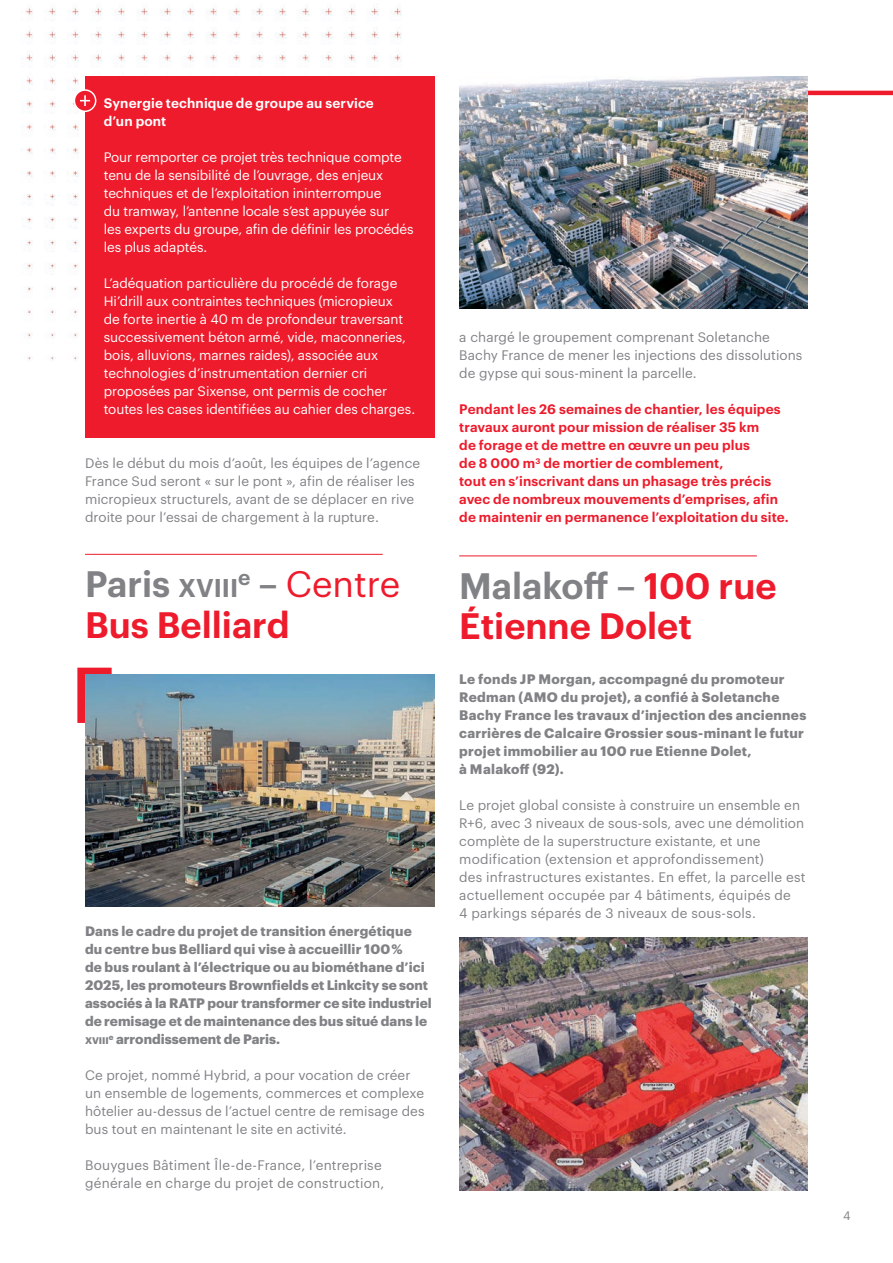
<style>
.page{position:relative;width:893px;height:1263px;background:#fff}
.page>*{position:absolute;margin:0;border:0;box-sizing:border-box;transform-origin:0 0}
.t1{font:600 36px/40.5px "Graphik";color:#ee1b2c}
.t2{font:13.5px/18px "Graphik";letter-spacing:.01em;color:#808285}
.t3{font:13.5px/18px "Graphik";letter-spacing:-.01em;color:#fff}
.t4{font:700 13.5px/18px "Graphik";letter-spacing:.015em;color:#808285}
.t5{font:600 13.5px/18px "Graphik";letter-spacing:.01em;color:#ee1b2c}
.t6{font:600 13.5px/18px "Graphik";letter-spacing:.01em;color:#fff}
.t7{font:12px "Graphik";color:#808285}
.t8{font:700 9.45px "Graphik";color:#808285}
.s1{color:#808285}
.s2{font-size:25.2px;color:#808285}
.s3{font-weight:400}
</style>
<div class="page">
<hr style="left:795px;top:91px;width:98px;height:4px;background:#ee1b2c">
<img style="left:21px;top:6px;width:410px;height:354px">
<hr style="left:85px;top:554px;width:298px;height:1px;background:#ee1b2c">
<div style="left:85px;top:77px;width:349px;height:361px;background:#ee1b2c"></div>
<hr style="left:459px;top:556px;width:298px;height:1px;background:#ee1b2c">
<svg style="left:77px;top:667px;width:35px;height:56px"></svg>
<div style="left:74px;top:90px;width:22px;height:21px;background:#ee1b2c;border-radius:50%"></div>
<div style="left:74px;top:89px;width:22px;height:23px;border:2px solid #fff;border-radius:50%"></div>
<svg style="left:80px;top:95px;width:10px;height:11px"></svg>
<img style="left:85px;top:674px;width:349px;height:233px">
<img style="left:459px;top:77px;width:349px;height:232px">
<img style="left:459px;top:937px;width:349px;height:254px">
<p class="t6" style="left:104px;top:93px;width:272px">Synergie technique de groupe au service d’un pont</p>
<p class="t3" style="left:104px;top:147px;width:311px">Pour remporter ce projet très technique compte tenu de la sensibilité de l’ouvrage, des enjeux techniques et de l’exploitation ininterrompue<br>du tramway, l’antenne locale s’est appuyée sur<br>les experts du groupe, afin de définir les procédés les plus adaptés.</p>
<p class="t3" style="left:104px;top:273px;width:313px">L’adéquation particulière du procédé de forage Hi’drill aux contraintes techniques (micropieux<br>de forte inertie à 40 m de profondeur traversant successivement béton armé, vide, maconneries, bois, alluvions, marnes raides), associée aux technologies d’instrumentation dernier cri proposées par Sixense, ont permis de cocher toutes les cases identifiées au cahier des charges.</p>
<p class="t2" style="left:85px;top:453px;width:337px">Dès le début du mois d’août, les équipes de l’agence France Sud seront « sur le pont », afin de réaliser les micropieux structurels, avant de se déplacer en rive droite pour l’essai de chargement à la rupture.</p>
<h1 class="t1" style="left:85px;top:561px;width:317px"><span class="s1">Paris</span> <span class="s2">xviii</span><sup>e</sup> <span class="s1">–</span> <span class="s3">Centre<br></span>Bus Belliard</h1>
<p class="t4" style="left:85px;top:921px;width:348px">Dans le cadre du projet de transition énergétique du centre bus Belliard qui vise à accueillir 100 %<br>de bus roulant à l’électrique ou au biométhane d’ici 2025, les promoteurs Brownfields et Linkcity se sont associés à la RATP pour transformer ce site industriel de remisage et de maintenance des bus situé dans le</p>
<p class="t8" style="left:85px;top:1033px;width:25px">xviii</p>
<p class="t4" style="left:109px;top:1029px;width:173px"><sup>e</sup> arrondissement de Paris.</p>
<p class="t2" style="left:85px;top:1065px;width:341px">Ce projet, nommé Hybrid, a pour vocation de créer un ensemble de logements, commerces et complexe hôtelier au-dessus de l’actuel centre de remisage des bus tout en maintenant le site en activité.</p>
<p class="t2" style="left:85px;top:1155px;width:301px">Bouygues Bâtiment Île-de-France, l’entreprise générale en charge du projet de construction,</p>
<p class="t2" style="left:459px;top:327px;width:345px">a chargé le groupement comprenant Soletanche<br>Bachy France de mener les injections des dissolutions de gypse qui sous-minent la parcelle.</p>
<p class="t5" style="left:459px;top:399px;width:331px">Pendant les 26 semaines de chantier, les équipes travaux auront pour mission de réaliser 35 km<br>de forage et de mettre en œuvre un peu plus<br>de 8 000 m<sup>3</sup> de mortier de comblement,<br>tout en s’inscrivant dans un phasage très précis avec de nombreux mouvements d’emprises, afin de maintenir en permanence l’exploitation du site.</p>
<h1 class="t1" style="left:459px;top:562px;width:319px"><span class="s1">Malakoff –</span> 100 rue<br>Étienne Dolet</h1>
<p class="t4" style="left:459px;top:669px;width:349px">Le fonds JP Morgan, accompagné du promoteur Redman (AMO du projet), a confié à Soletanche Bachy France les travaux d’injection des anciennes carrières de Calcaire Grossier sous-minant le futur projet immobilier au 100 rue Etienne Dolet,<br>à Malakoff (92).</p>
<p class="t2" style="left:459px;top:795px;width:348px">Le projet global consiste à construire un ensemble en R+6, avec 3 niveaux de sous-sols, avec une démolition complète de la superstructure existante, et une modification (extension et approfondissement)<br>des infrastructures existantes. En effet, la parcelle est actuellement occupée par 4 bâtiments, équipés de<br>4 parkings séparés de 3 niveaux de sous-sols.</p>
<p class="t7" style="left:843px;top:1207px;width:9px">4</p>
</div>
